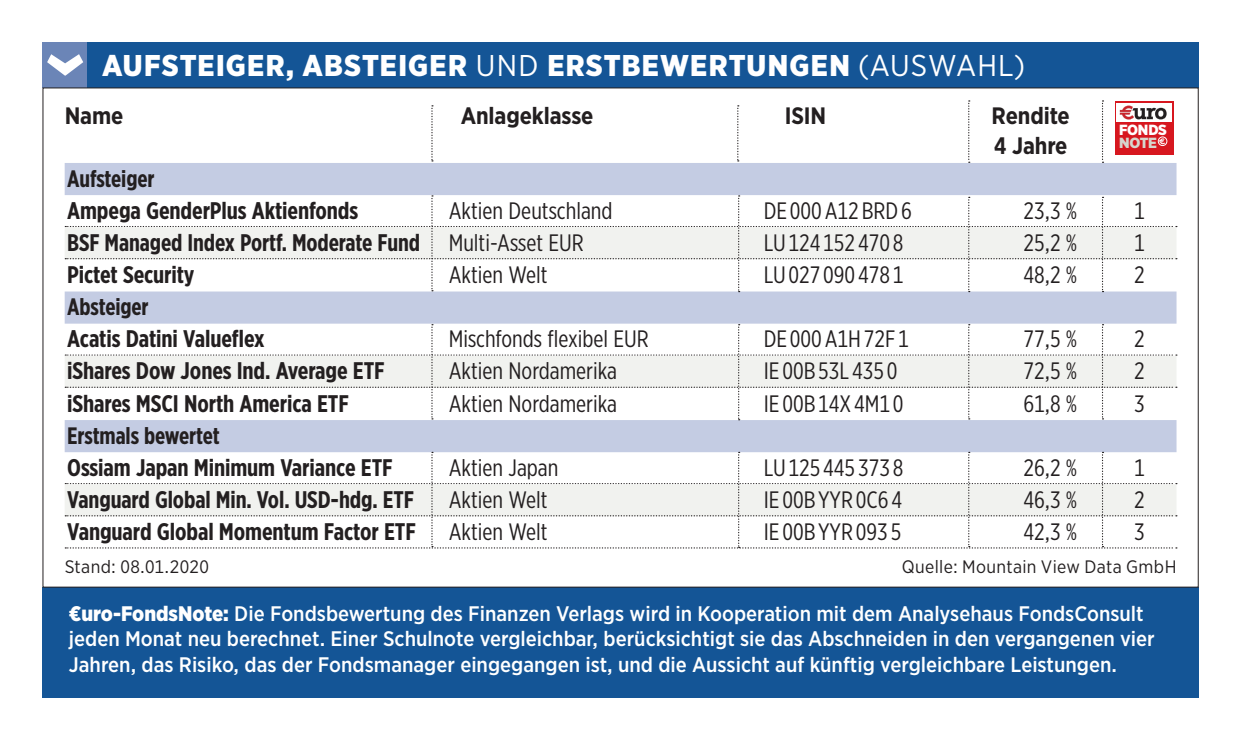
<style>
.page{position:relative;width:1254px;height:753px;background:#fff}
.page>*{position:absolute;margin:0;border:0;box-sizing:border-box;transform-origin:0 0}
.t1{font:900 30px "Gotham Narrow";letter-spacing:.04em;color:#fff}
.t2{font:700 24px "Gotham X Narrow";letter-spacing:-.005em;color:#231f20}
.t3{font:23.7px "Gotham X Narrow";color:#231f20}
.t4{font:700 23.7px "Gotham X Narrow";letter-spacing:-.005em;color:#231f20}
.t5{font:700 23.7px/30px "Gotham Narrow";letter-spacing:-.005em;color:#231f20}
.t6{font:500 21px/25.5px "Gotham Narrow";color:#fff}
.t7{font:18px "Gotham Narrow";letter-spacing:.02em;color:#231f20}
.t8{font:900 14.7px "Gotham Narrow";letter-spacing:-.02em;color:#fff;scale:1.05 1}
.t9{font:900 14.7px "Gotham Narrow";color:#d6d6ce;scale:1.05 1}
.s1{font-weight:400}
.s2{font-weight:400;font-size:23.7px}
.s3{font-weight:900}
</style>
<div class="page">
<div style="left:43px;top:587px;width:1156px;height:110px;background:#145596"></div>
<div style="left:47px;top:43px;width:1152px;height:45px;background:#145596"></div>
<div style="left:43px;top:43px;width:44px;height:45px;background:#6b85b7"></div>
<svg style="left:47px;top:54px;width:36px;height:22px"></svg>
<div style="left:65px;top:163px;width:1111px;height:32px;background:#c4cce3"></div>
<div style="left:65px;top:291px;width:1111px;height:32px;background:#c4cce3"></div>
<div style="left:65px;top:420px;width:1111px;height:32px;background:#c4cce3"></div>
<svg style="left:65px;top:324px;width:1112px;height:96px"></svg>
<svg style="left:65px;top:195px;width:1112px;height:97px"></svg>
<svg style="left:431px;top:105px;width:2px;height:56px"></svg>
<svg style="left:737px;top:105px;width:2px;height:56px"></svg>
<svg style="left:968px;top:100px;width:2px;height:63px"></svg>
<svg style="left:1102px;top:100px;width:1px;height:63px"></svg>
<svg style="left:65px;top:451px;width:1112px;height:97px"></svg>
<div style="left:1115px;top:101px;width:58px;height:53px;background:#d7171f"></div>
<div style="left:1116px;top:104px;width:56px;height:18px;background:linear-gradient(to right,#fff,#fff)"></div>
<svg style="left:1120px;top:105px;width:47px;height:14px"></svg>
<div style="left:1158px;top:137px;width:9px;height:9px;border:1px solid #fff;border-radius:50%"></div>
<svg style="left:1159px;top:138px;width:6px;height:6px"></svg>
<h1 class="t1" style="left:102px;top:46px;width:925px">AUFSTEIGER, ABSTEIGER <span class="s1">UND</span> ERSTBEWERTUNGEN <span class="s1">(AUSWAHL)</span></h1>
<p class="t5" style="left:65px;top:101px;width:60px">Name</p>
<p class="t5" style="left:461px;top:101px;width:134px">Anlageklasse</p>
<p class="t5" style="left:785px;top:101px;width:43px">ISIN</p>
<p class="t5" style="left:992px;top:101px;width:80px">Rendite<br>4 Jahre</p>
<p class="t4" style="left:67px;top:163px;width:89px">Aufsteiger</p>
<p class="t2" style="left:67px;top:195px;width:292px">Ampega GenderPlus Aktienfonds</p>
<p class="t3" style="left:449px;top:196px;width:165px">Aktien Deutschland</p>
<p class="t3" style="left:764px;top:196px;width:150px">DE 000 A12 BRD 6</p>
<p class="t3" style="left:1023px;top:196px;width:55px">23,3 %</p>
<p class="t3" style="left:1134px;top:196px;width:12px">1</p>
<p class="t2" style="left:67px;top:227px;width:518px">BSF Managed Index Portf. Moderate Fund <span class="s2">Multi-Asset EUR</span></p>
<p class="t3" style="left:764px;top:228px;width:141px">LU 124 152 470 8</p>
<p class="t3" style="left:1023px;top:228px;width:55px">25,2 %</p>
<p class="t3" style="left:1134px;top:228px;width:12px">1</p>
<p class="t2" style="left:67px;top:259px;width:129px">Pictet Security</p>
<p class="t3" style="left:449px;top:260px;width:100px">Aktien Welt</p>
<p class="t3" style="left:764px;top:260px;width:141px">LU 027 090 478 1</p>
<p class="t3" style="left:1023px;top:260px;width:55px">48,2 %</p>
<p class="t3" style="left:1134px;top:260px;width:12px">2</p>
<p class="t4" style="left:67px;top:292px;width:83px">Absteiger</p>
<p class="t2" style="left:67px;top:324px;width:199px">Acatis Datini Valueflex</p>
<p class="t3" style="left:449px;top:324px;width:202px">Mischfonds flexibel EUR</p>
<p class="t3" style="left:764px;top:324px;width:147px">DE 000 A1H 72F 1</p>
<p class="t3" style="left:1023px;top:324px;width:55px">77,5 %</p>
<p class="t3" style="left:1134px;top:324px;width:12px">2</p>
<p class="t2" style="left:67px;top:356px;width:319px">iShares Dow Jones Ind. Average ETF</p>
<p class="t3" style="left:449px;top:357px;width:170px">Aktien Nordamerika</p>
<p class="t3" style="left:764px;top:357px;width:135px">IE 00B 53L 435 0</p>
<p class="t3" style="left:1023px;top:357px;width:55px">72,5 %</p>
<p class="t3" style="left:1134px;top:357px;width:12px">2</p>
<p class="t2" style="left:67px;top:388px;width:283px">iShares MSCI North America ETF</p>
<p class="t3" style="left:449px;top:389px;width:170px">Aktien Nordamerika</p>
<p class="t3" style="left:764px;top:389px;width:141px">IE 00B 14X 4M1 0</p>
<p class="t3" style="left:1023px;top:389px;width:55px">61,8 %</p>
<p class="t3" style="left:1134px;top:389px;width:12px">3</p>
<p class="t4" style="left:67px;top:420px;width:154px">Erstmals bewertet</p>
<p class="t2" style="left:67px;top:452px;width:327px">Ossiam Japan Minimum Variance ETF</p>
<p class="t3" style="left:449px;top:453px;width:111px">Aktien Japan</p>
<p class="t3" style="left:764px;top:453px;width:141px">LU 125 445 373 8</p>
<p class="t3" style="left:1023px;top:453px;width:55px">26,2 %</p>
<p class="t3" style="left:1134px;top:453px;width:12px">1</p>
<p class="t2" style="left:67px;top:484px;width:348px">Vanguard Global Min. Vol. USD-hdg. ETF</p>
<p class="t3" style="left:449px;top:485px;width:100px">Aktien Welt</p>
<p class="t3" style="left:764px;top:485px;width:140px">IE 00B YYR 0C6 4</p>
<p class="t3" style="left:1023px;top:485px;width:55px">46,3 %</p>
<p class="t3" style="left:1134px;top:485px;width:12px">2</p>
<p class="t2" style="left:67px;top:516px;width:350px">Vanguard Global Momentum Factor ETF</p>
<p class="t3" style="left:449px;top:517px;width:100px">Aktien Welt</p>
<p class="t3" style="left:764px;top:517px;width:139px">IE 00B YYR 093 5</p>
<p class="t3" style="left:1023px;top:517px;width:55px">42,3 %</p>
<p class="t3" style="left:1134px;top:517px;width:12px">3</p>
<p class="t7" style="left:65px;top:554px;width:146px">Stand: 08.01.2020</p>
<p class="t7" style="left:902px;top:554px;width:276px">Quelle: Mountain View Data GmbH</p>
<p class="t8" style="left:1119px;top:120px;width:47px">FONDS</p>
<p class="t9" style="left:1119px;top:133px;width:38px">NOTE</p>
<p class="t6" style="left:69px;top:600px;width:1087px"><span class="s3">€uro-FondsNote:</span> Die Fondsbewertung des Finanzen Verlags wird in Kooperation mit dem Analysehaus FondsConsult jeden Monat neu berechnet. Einer Schulnote vergleichbar, berücksichtigt sie das Abschneiden in den vergangenen vier<br>Jahren, das Risiko, das der Fondsmanager eingegangen ist, und die Aussicht auf künftig vergleichbare Leistungen.</p>
</div>
